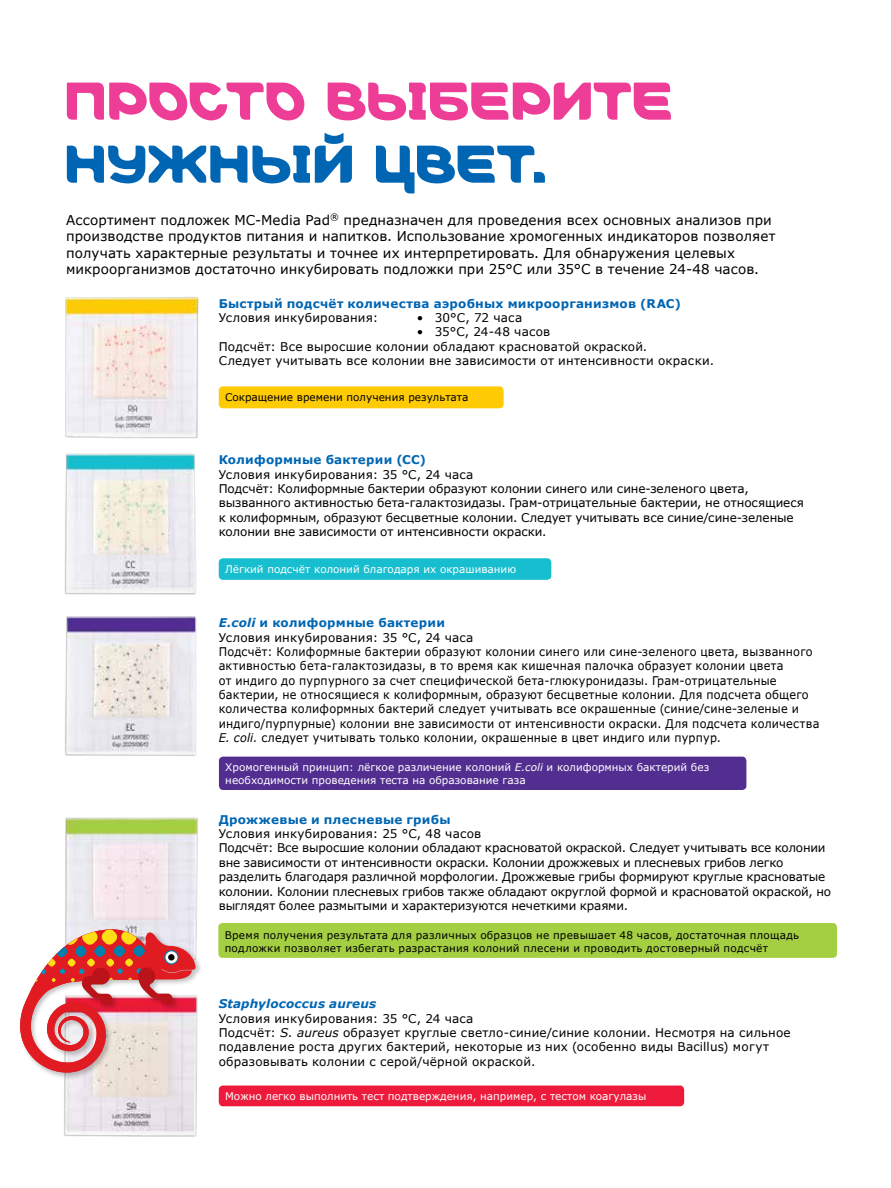
<style>
.page{position:relative;width:891px;height:1188px;background:#fff}
.page>*{position:absolute;margin:0;border:0;box-sizing:border-box;transform-origin:0 0}
.t1{font:54px "Merck";letter-spacing:-.005em;color:#ee3d96}
.t2{font:54px "Merck";letter-spacing:.01em;color:#0066b3}
.t3{font:13.5px/16.5px "Verdana Pro";letter-spacing:.005em;color:#000}
.t4{font:12px/14.4px "Verdana Pro";letter-spacing:.01em;color:#000}
.t5{font:12px/14.4px "Verdana Pro";letter-spacing:-.01em;color:#000}
.t6{font:700 12px "Verdana Pro";letter-spacing:.02em;color:#0066b3}
.t7{font:italic 700 12px "Verdana Pro";letter-spacing:.015em;color:#0066b3}
.t8{font:10.5px/12.6px "Verdana Pro";color:#fff}
.t9{font:10.5px/12.6px "Verdana Pro";letter-spacing:.02em;color:#000}
.t10{font:10.5px "Verdana Pro";color:#000}
.s1{font-weight:700;font-style:italic;color:#0066b3}
.s2{font-weight:700;color:#0066b3}
.s3{font-style:italic}
</style>
<div class="page">
<img style="left:65px;top:297px;width:134px;height:141px">
<img style="left:64px;top:453px;width:155px;height:142px">
<img style="left:65px;top:616px;width:131px;height:140px">
<img style="left:65px;top:817px;width:133px;height:110px">
<img style="left:64px;top:1080px;width:133px;height:57px">
<div style="left:18px;top:927px;width:184px;height:153px;background:#000;opacity:.25"></div>
<svg style="left:18px;top:878px;width:178px;height:195px"></svg>
<svg style="left:166px;top:951px;width:12px;height:12px"></svg>
<div style="left:168px;top:954px;width:7px;height:7px;background:#000;border-radius:50%"></div>
<div style="left:219px;top:386px;width:285px;height:22px;background:#ffcb05;border-radius:4px"></div>
<div style="left:219px;top:558px;width:332px;height:22px;background:#16becf;border-radius:4px"></div>
<div style="left:219px;top:757px;width:527px;height:33px;background:#522e91;border-radius:4px"></div>
<div style="left:218px;top:923px;width:619px;height:35px;background:#a5cf42;border-radius:4px"></div>
<div style="left:219px;top:1086px;width:465px;height:20px;background:#ed1a3b;border-radius:4px"></div>
<h1 class="t1" style="left:66px;top:57px;width:609px">ПРОСТО ВЫБЕРИТЕ</h1>
<h1 class="t2" style="left:66px;top:120px;width:486px">НУЖНЫЙ ЦВЕТ.</h1>
<p class="t3" style="left:66px;top:212px;width:711px">Ассортимент подложек MC-Media Pad<sup>®</sup> предназначен для проведения всех основных анализов при производстве продуктов питания и напитков. Использование хромогенных индикаторов позволяет получать характерные результаты и точнее их интерпретировать. Для обнаружения целевых микроорганизмов достаточно инкубировать подложки при 25°C или 35°C в течение 24-48 часов.</p>
<p class="t6" style="left:219px;top:295px;width:464px">Быстрый подсчёт количества аэробных микроорганизмов (RAC)</p>
<p class="t4" style="left:219px;top:311px;width:161px">Условия инкубирования:</p>
<p class="t4" style="left:417px;top:311px;width:107px">• 30°C, 72 часа</p>
<p class="t4" style="left:219px;top:325px;width:497px;text-indent:198px">• 35°C, 24-48 часов<br>Подсчёт: Все выросшие колонии обладают красноватой окраской.<br>Следует учитывать все колонии вне зависимости от интенсивности окраски.</p>
<p class="t10" style="left:225px;top:390px;width:245px">Сокращение времени получения результата</p>
<p class="t6" style="left:219px;top:452px;width:209px">Колиформные бактерии (CC)</p>
<p class="t4" style="left:219px;top:467px;width:587px">Условия инкубирования: 35 °C, 24 часа<br>Подсчёт: Колиформные бактерии образуют колонии синего или сине-зеленого цвета, вызванного активностью бета-галактозидазы. Грам-отрицательные бактерии, не относящиеся к колиформным, образуют бесцветные колонии. Следует учитывать все синие/сине-зеленые колонии вне зависимости от интенсивности окраски.</p>
<p class="t8" style="left:225px;top:563px;width:293px">Лёгкий подсчёт колоний благодаря их окрашиванию</p>
<p class="t4" style="left:219px;top:616px;width:602px"><span class="s1">E.coli</span> <span class="s2">и колиформные бактерии<br></span>Условия инкубирования: 35 °C, 24 часа<br>Подсчёт: Колиформные бактерии образуют колонии синего или сине-зеленого цвета, вызванного активностью бета-галактозидазы, в то время как кишечная палочка образует колонии цвета<br>от индиго до пурпурного за счет специфической бета-глюкуронидазы. Грам-отрицательные бактерии, не относящиеся к колиформным, образуют бесцветные колонии. Для подсчета общего количества колиформных бактерий следует учитывать все окрашенные (синие/сине-зеленые и индиго/пурпурные) колонии вне зависимости от интенсивности окраски. Для подсчета количества <span class="s3">E. coli.</span> следует учитывать только колонии, окрашенные в цвет индиго или пурпур.</p>
<p class="t8" style="left:225px;top:761px;width:485px">Хромогенный принцип: лёгкое различение колоний <span class="s3">E.coli</span> и колиформных бактерий без необходимости проведения теста на образование газа</p>
<p class="t6" style="left:219px;top:811px;width:233px">Дрожжевые и плесневые грибы</p>
<p class="t5" style="left:219px;top:827px;width:614px">Условия инкубирования: 25 °C, 48 часов<br>Подсчёт: Все выросшие колонии обладают красноватой окраской. Следует учитывать все колонии вне зависимости от интенсивности окраски. Колонии дрожжевых и плесневых грибов легко разделить благодаря различной морфологии. Дрожжевые грибы формируют круглые красноватые колонии. Колонии плесневых грибов также обладают округлой формой и красноватой окраской, но выглядят более размытыми и характеризуются нечеткими краями.</p>
<p class="t9" style="left:225px;top:929px;width:576px">Время получения результата для различных образцов не превышает 48 часов, достаточная площадь подложки позволяет избегать разрастания колоний плесени и проводить достоверный подсчёт</p>
<p class="t7" style="left:219px;top:996px;width:159px">Staphylococcus aureus</p>
<p class="t4" style="left:219px;top:1011px;width:574px">Условия инкубирования: 35 °C, 24 часа<br>Подсчёт: <span class="s3">S. aureus</span> образует круглые светло-синие/синие колонии. Несмотря на сильное подавление роста других бактерий, некоторые из них (особенно виды Bacillus) могут образовывать колонии с серой/чёрной окраской.</p>
<p class="t8" style="left:225px;top:1090px;width:423px">Можно легко выполнить тест подтверждения, например, с тестом коагулазы</p>
</div>
